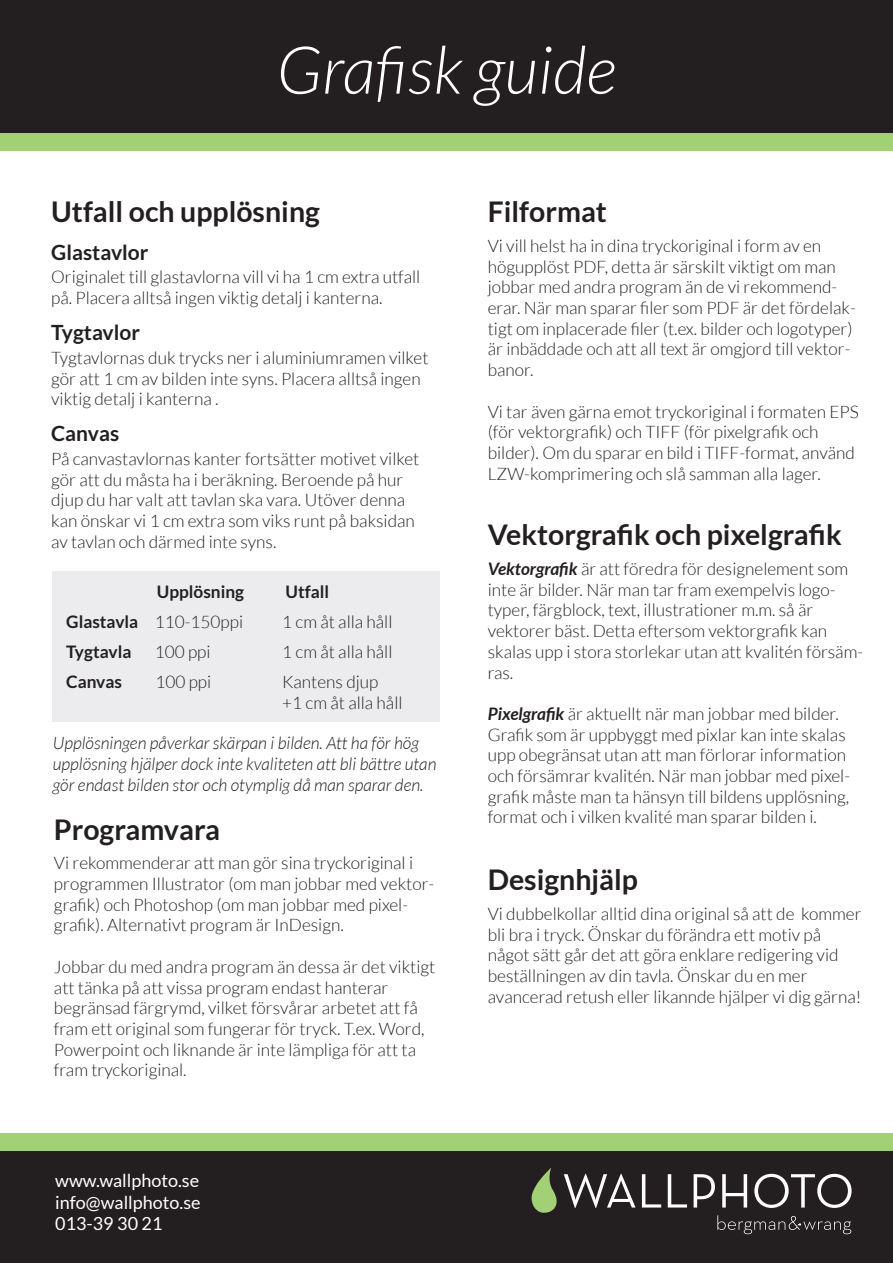
<style>
.page{position:relative;width:893px;height:1263px;background:#fff}
.page>*{position:absolute;margin:0;border:0;box-sizing:border-box;transform-origin:0 0}
.t1{font:italic 300 66px "Lato";color:#fff}
.t2{font:700 28.5px "Lato";color:#231f20}
.t3{font:700 21px "Lato";color:#231f20}
.t4{font:18px/21.6px "Lato";color:#fff;text-align:justify}
.t5{font:300 17.25px/20.7px "Lato";color:#231f20}
.t6{font:italic 300 17.25px/20.7px "Lato";color:#231f20}
.t7{font:700 17.25px "Lato";color:#231f20}
.s1{font-weight:700}
.s2{font-weight:700;font-style:italic}
</style>
<div class="page">
<div style="left:53px;top:571px;width:387px;height:150px;background:#ececee"></div>
<div style="left:0;top:1136px;width:893px;height:127px;background:#231f20"></div>
<div style="left:0;top:0;width:893px;height:139px;background:#231f20"></div>
<svg style="left:531px;top:1168px;width:26px;height:45px"></svg>
<svg style="left:717px;top:1215px;width:134px;height:19px"></svg>
<svg style="left:564px;top:1174px;width:71px;height:34px"></svg>
<svg style="left:642px;top:1174px;width:19px;height:33px"></svg>
<svg style="left:668px;top:1174px;width:19px;height:33px"></svg>
<svg style="left:694px;top:1174px;width:21px;height:33px"></svg>
<svg style="left:722px;top:1174px;width:25px;height:33px"></svg>
<svg style="left:754px;top:1174px;width:98px;height:34px"></svg>
<div style="left:0;top:133px;width:893px;height:17px;background:#a1d075"></div>
<div style="left:0;top:1134px;width:893px;height:17px;background:#a1d075"></div>
<h1 class="t1" style="left:277px;top:35px;width:341px">Grafisk guide</h1>
<h2 class="t2" style="left:51px;top:195px;width:270px">Utfall och upplösning</h2>
<p class="t3" style="left:51px;top:240px;width:99px">Glastavlor</p>
<p class="t5" style="left:51px;top:267px;width:371px">Originalet till glastavlorna vill vi ha 1 cm extra utfall på. Placera alltså ingen viktig detalj i kanterna.</p>
<p class="t3" style="left:51px;top:320px;width:90px">Tygtavlor</p>
<p class="t5" style="left:51px;top:347px;width:379px">Tygtavlornas duk trycks ner i aluminiumramen vilket gör att 1 cm av bilden inte syns. Placera alltså ingen viktig detalj i kanterna .</p>
<p class="t3" style="left:51px;top:421px;width:69px">Canvas</p>
<p class="t5" style="left:51px;top:448px;width:370px">På canvastavlornas kanter fortsätter motivet vilket gör att du måsta ha i beräkning. Beroende på hur djup du har valt att tavlan ska vara. Utöver denna kan önskar vi 1 cm extra som viks runt på baksidan av tavlan och därmed inte syns.</p>
<p class="t7" style="left:157px;top:582px;width:89px">Upplösning</p>
<p class="t7" style="left:286px;top:582px;width:45px">Utfall</p>
<p class="t5" style="left:66px;top:611px;width:178px"><span class="s1">Glastavla</span> 110-150ppi</p>
<p class="t5" style="left:282px;top:611px;width:112px">1 cm åt alla håll</p>
<p class="t7" style="left:66px;top:642px;width:67px">Tygtavla</p>
<p class="t5" style="left:155px;top:641px;width:57px">100 ppi</p>
<p class="t5" style="left:282px;top:641px;width:112px">1 cm åt alla håll</p>
<p class="t7" style="left:66px;top:672px;width:57px">Canvas</p>
<p class="t5" style="left:155px;top:671px;width:57px">100 ppi</p>
<p class="t5" style="left:282px;top:671px;width:122px">Kantens djup +1 cm åt alla håll</p>
<p class="t6" style="left:53px;top:733px;width:385px">Upplösningen påverkar skärpan i bilden. Att ha för hög upplösning hjälper dock inte kvaliteten att bli bättre utan gör endast bilden stor och otymplig då man sparar den.</p>
<h2 class="t2" style="left:54px;top:813px;width:168px">Programvara</h2>
<p class="t5" style="left:54px;top:853px;width:382px">Vi rekommenderar att man gör sina tryckoriginal i programmen Illustrator (om man jobbar med vektor&shy;grafik) och Photoshop (om man jobbar med pixel&shy;grafik). Alternativt program är InDesign.</p>
<p class="t5" style="left:54px;top:956px;width:383px">Jobbar du med andra program än dessa är det viktigt att tänka på att vissa program endast hanterar begränsad färgrymd, vilket försvårar arbetet att få fram ett original som fungerar för tryck. T.ex. Word, Powerpoint och liknande är inte lämpliga för att ta fram tryckoriginal.</p>
<p class="t4" style="left:55px;top:1170px;width:147px">www.wallphoto.se info@wallphoto.se 013-39 30 21</p>
<h2 class="t2" style="left:488px;top:195px;width:121px">Filformat</h2>
<p class="t5" style="left:488px;top:235px;width:370px">Vi vill helst ha in dina tryckoriginal i form av en högupplöst PDF, detta är särskilt viktigt om man jobbar med andra program än de vi rekommend&shy;erar. När man sparar filer som PDF är det fördelak&shy;tigt om inplacerade filer (t.ex. bilder och logotyper) är inbäddade och att all text är omgjord till vektor&shy;banor.</p>
<p class="t5" style="left:488px;top:401px;width:372px">Vi tar även gärna emot tryckoriginal i formaten EPS (för vektorgrafik) och TIFF (för pixelgrafik och bilder). Om du sparar en bild i TIFF-format, använd LZW-komprimering och slå samman alla lager.</p>
<h2 class="t2" style="left:488px;top:519px;width:355px">Vektorgrafik och pixelgrafik</h2>
<p class="t5" style="left:488px;top:559px;width:377px"><span class="s2">Vektorgrafik</span> är att föredra för designelement som inte är bilder. När man tar fram exempelvis logo&shy;typer, färgblock, text, illustrationer m.m. så är vektorer bäst. Detta eftersom vektorgrafik kan skalas upp i stora storlekar utan att kvalitén försäm&shy;ras.</p>
<p class="t5" style="left:488px;top:703px;width:364px"><span class="s2">Pixelgrafik</span> är aktuellt när man jobbar med bilder.<br>Grafik som är uppbyggt med pixlar kan inte skalas upp obegränsat utan att man förlorar information och försämrar kvalitén. När man jobbar med pixel&shy;grafik måste man ta hänsyn till bildens upplösning, format och i vilken kvalité man sparar bilden i.</p>
<h2 class="t2" style="left:488px;top:863px;width:152px">Designhjälp</h2>
<p class="t5" style="left:488px;top:903px;width:375px">Vi dubbelkollar alltid dina original så att de kommer bli bra i tryck. Önskar du förändra ett motiv på något sätt går det att göra enklare redigering vid beställningen av din tavla. Önskar du en mer avancerad retush eller likannde hjälper vi dig gärna!</p>
</div>
